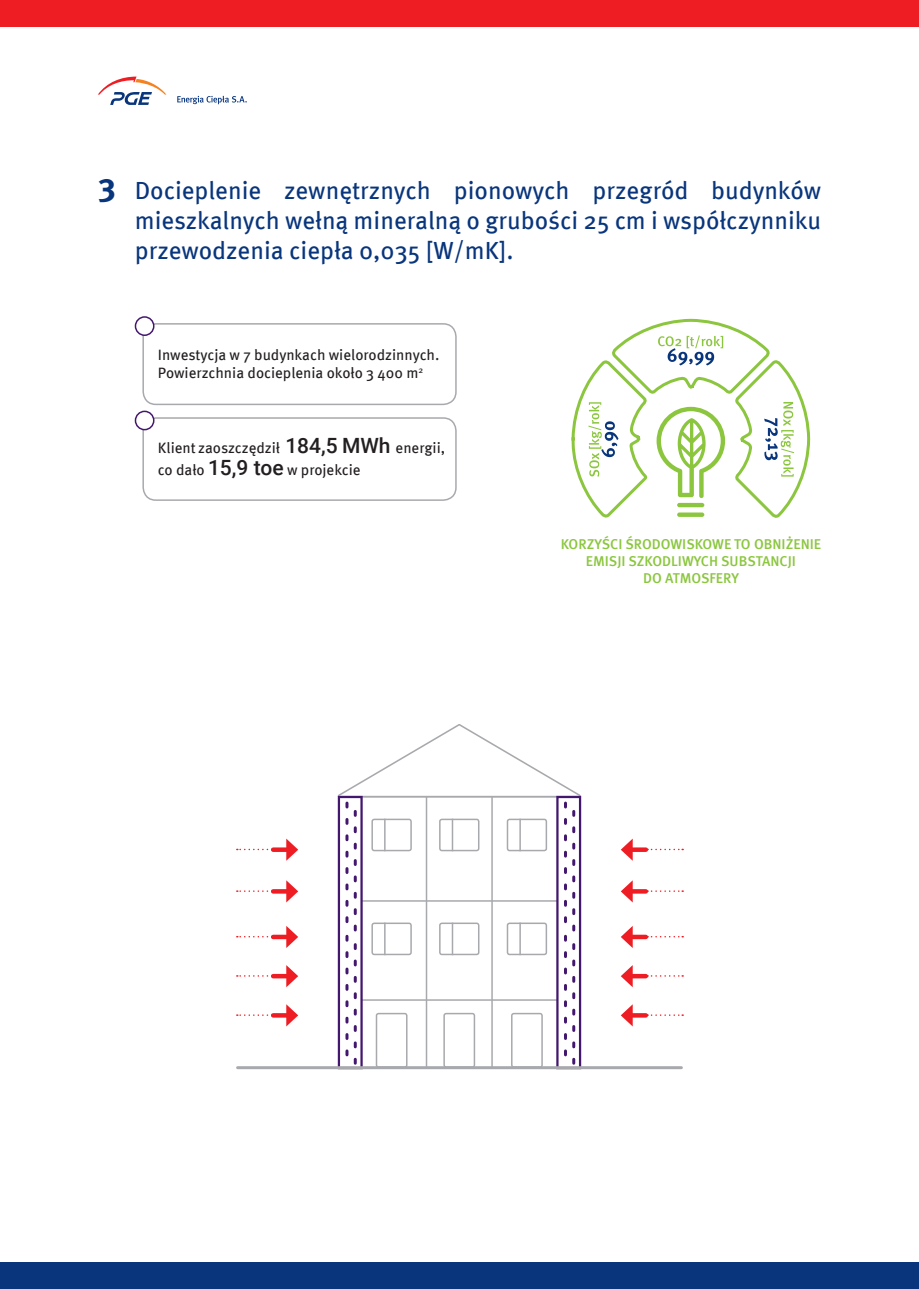
<style>
.page{position:relative;width:919px;height:1289px;background:#fff}
.page>*{position:absolute;margin:0;border:0;box-sizing:border-box;transform-origin:0 0}
.t1{font:700 33px "Meta Pro";color:#08357c}
.t2{font:24.75px/29.7px "Meta Pro";color:#08357c;text-align:justify}
.t3{font:15px "Meta Pro";color:#231f20}
.t4{font:500 14.25px "Meta Pro";color:#8bc63e}
.s1{font-family:"Roboto";font-weight:500;font-size:21px}
</style>
<div class="page">
<hr style="left:425px;top:796px;width:2px;height:272px;background:#a8a9ad">
<hr style="left:491px;top:796px;width:2px;height:272px;background:#a8a9ad">
<hr style="left:340px;top:900px;width:238px;height:1px;background:#a8a9ad">
<hr style="left:340px;top:999px;width:238px;height:1px;background:#a8a9ad">
<div style="left:142px;top:417px;width:314px;height:84px;border:2px solid #a8a9ad;border-radius:13px"></div>
<div style="left:142px;top:323px;width:314px;height:82px;border:2px solid #a8a9ad;border-radius:13px"></div>
<div style="left:135px;top:317px;width:19px;height:18px;background:#fff;border-radius:50%"></div>
<div style="left:135px;top:316px;width:19px;height:20px;border:2px solid #43176e;border-radius:50%"></div>
<div style="left:135px;top:411px;width:19px;height:18px;background:#fff;border-radius:50%"></div>
<div style="left:135px;top:410px;width:19px;height:20px;border:2px solid #43176e;border-radius:50%"></div>
<svg style="left:98px;top:77px;width:68px;height:28px"></svg>
<svg style="left:177px;top:96px;width:70px;height:8px"></svg>
<div style="left:0;top:0;width:918px;height:26px;background:#ee1d23"></div>
<div style="left:0;top:1262px;width:918px;height:26px;background:#08357c"></div>
<svg style="left:337px;top:318px;width:474px;height:479px"></svg>
<div style="left:506px;top:922px;width:41px;height:33px;border:2px solid #a8a9ad;border-radius:2px"></div>
<hr style="left:519px;top:922px;width:2px;height:33px;background:#a8a9ad">
<svg style="left:237px;top:848px;width:36px;height:2px"></svg>
<div style="left:273px;top:847px;width:17px;height:5px;background:#ee1d23"></div>
<svg style="left:286px;top:838px;width:12px;height:22px"></svg>
<svg style="left:237px;top:890px;width:36px;height:1px"></svg>
<svg style="left:273px;top:889px;width:13px;height:4px"></svg>
<svg style="left:286px;top:880px;width:12px;height:22px"></svg>
<svg style="left:237px;top:936px;width:36px;height:1px"></svg>
<div style="left:273px;top:934px;width:17px;height:5px;background:#ee1d23"></div>
<svg style="left:286px;top:926px;width:12px;height:22px"></svg>
<svg style="left:237px;top:975px;width:36px;height:1px"></svg>
<div style="left:273px;top:973px;width:17px;height:5px;background:#ee1d23"></div>
<svg style="left:286px;top:965px;width:12px;height:22px"></svg>
<svg style="left:237px;top:1014px;width:36px;height:1px"></svg>
<svg style="left:273px;top:1013px;width:13px;height:4px"></svg>
<svg style="left:286px;top:1004px;width:12px;height:22px"></svg>
<svg style="left:647px;top:848px;width:36px;height:2px"></svg>
<div style="left:628px;top:847px;width:17px;height:5px;background:#ee1d23"></div>
<svg style="left:620px;top:839px;width:12px;height:21px"></svg>
<svg style="left:647px;top:890px;width:36px;height:1px"></svg>
<svg style="left:632px;top:889px;width:13px;height:4px"></svg>
<svg style="left:620px;top:881px;width:12px;height:21px"></svg>
<svg style="left:647px;top:936px;width:36px;height:1px"></svg>
<div style="left:628px;top:934px;width:17px;height:5px;background:#ee1d23"></div>
<svg style="left:621px;top:926px;width:11px;height:22px"></svg>
<svg style="left:647px;top:975px;width:36px;height:1px"></svg>
<div style="left:628px;top:973px;width:17px;height:5px;background:#ee1d23"></div>
<svg style="left:620px;top:966px;width:12px;height:21px"></svg>
<svg style="left:647px;top:1014px;width:36px;height:1px"></svg>
<svg style="left:632px;top:1013px;width:13px;height:4px"></svg>
<svg style="left:620px;top:1005px;width:12px;height:21px"></svg>
<div style="left:556px;top:795px;width:25px;height:274px;background:#fff;border:2px solid #43176e"></div>
<svg style="left:564px;top:803px;width:11px;height:127px"></svg>
<svg style="left:564px;top:936px;width:11px;height:127px"></svg>
<div style="left:443px;top:1012px;width:32px;height:55px;border:2px solid #a8a9ad;border-radius:2px"></div>
<div style="left:511px;top:1012px;width:31px;height:55px;border:2px solid #a8a9ad;border-radius:2px"></div>
<div style="left:376px;top:1012px;width:31px;height:55px;border:2px solid #a8a9ad;border-radius:2px"></div>
<div style="left:371px;top:922px;width:41px;height:33px;border:2px solid #a8a9ad;border-radius:2px"></div>
<hr style="left:384px;top:922px;width:1px;height:33px;background:#a8a9ad">
<div style="left:506px;top:818px;width:41px;height:33px;border:2px solid #a8a9ad;border-radius:2px"></div>
<hr style="left:519px;top:818px;width:2px;height:33px;background:#a8a9ad">
<div style="left:371px;top:818px;width:41px;height:33px;border:2px solid #a8a9ad;border-radius:2px"></div>
<hr style="left:384px;top:818px;width:1px;height:33px;background:#a8a9ad">
<div style="left:439px;top:818px;width:40px;height:33px;border:2px solid #a8a9ad;border-radius:2px"></div>
<hr style="left:451px;top:818px;width:2px;height:33px;background:#a8a9ad">
<div style="left:439px;top:922px;width:40px;height:33px;border:2px solid #a8a9ad;border-radius:2px"></div>
<hr style="left:451px;top:922px;width:2px;height:33px;background:#a8a9ad">
<div style="left:338px;top:795px;width:24px;height:274px;background:#fff;border:2px solid #43176e"></div>
<svg style="left:345px;top:803px;width:3px;height:4px"></svg>
<svg style="left:345px;top:819px;width:3px;height:4px"></svg>
<svg style="left:345px;top:835px;width:3px;height:4px"></svg>
<svg style="left:345px;top:852px;width:3px;height:4px"></svg>
<svg style="left:345px;top:868px;width:3px;height:4px"></svg>
<svg style="left:345px;top:901px;width:3px;height:4px"></svg>
<svg style="left:345px;top:917px;width:3px;height:4px"></svg>
<svg style="left:354px;top:811px;width:3px;height:4px"></svg>
<svg style="left:354px;top:827px;width:3px;height:4px"></svg>
<svg style="left:354px;top:844px;width:3px;height:4px"></svg>
<svg style="left:354px;top:860px;width:3px;height:4px"></svg>
<svg style="left:354px;top:876px;width:3px;height:4px"></svg>
<svg style="left:354px;top:893px;width:3px;height:4px"></svg>
<svg style="left:354px;top:909px;width:3px;height:4px"></svg>
<svg style="left:354px;top:926px;width:3px;height:4px"></svg>
<svg style="left:345px;top:936px;width:3px;height:4px"></svg>
<svg style="left:345px;top:952px;width:3px;height:4px"></svg>
<svg style="left:345px;top:969px;width:3px;height:4px"></svg>
<svg style="left:345px;top:985px;width:3px;height:4px"></svg>
<svg style="left:345px;top:1001px;width:3px;height:4px"></svg>
<svg style="left:345px;top:1018px;width:3px;height:4px"></svg>
<svg style="left:345px;top:1034px;width:3px;height:4px"></svg>
<svg style="left:345px;top:1050px;width:3px;height:4px"></svg>
<svg style="left:354px;top:944px;width:3px;height:4px"></svg>
<svg style="left:354px;top:977px;width:3px;height:4px"></svg>
<svg style="left:354px;top:993px;width:3px;height:4px"></svg>
<svg style="left:354px;top:1010px;width:3px;height:4px"></svg>
<svg style="left:354px;top:1026px;width:3px;height:4px"></svg>
<svg style="left:354px;top:1042px;width:3px;height:4px"></svg>
<svg style="left:354px;top:1059px;width:3px;height:4px"></svg>
<hr style="left:237px;top:1066px;width:444px;height:3px;background:#a8a9ad">
<p class="t1" style="left:98px;top:159px;width:20px">3</p>
<p class="t2" style="left:135px;top:174px;width:687px">Docieplenie zewnętrznych pionowych przegród budynków mieszkalnych wełną mineralną o grubości 25 cm i współczynniku przewodzenia ciepła 0,035 [W/mK].</p>
<p class="t3" style="left:158px;top:343px;width:283px">Inwestycja w 7 budynkach wielorodzinnych.</p>
<p class="t3" style="left:158px;top:361px;width:267px">Powierzchnia docieplenia około 3 400 m<sup>2</sup></p>
<p class="t3" style="left:158px;top:436px;width:289px">Klient zaoszczędził <span class="s1">184,5 MWh</span> energii,</p>
<p class="t3" style="left:158px;top:458px;width:204px">co dało <span class="s1">15,9 toe</span> w projekcie</p>
<p class="t4" style="left:560px;top:533px;width:262px">KORZYŚCI ŚRODOWISKOWE TO OBNIŻENIE</p>
<p class="t4" style="left:585px;top:550px;width:212px">EMISJI SZKODLIWYCH SUBSTANCJI</p>
<p class="t4" style="left:643px;top:567px;width:97px">DO ATMOSFERY</p>
</div>
